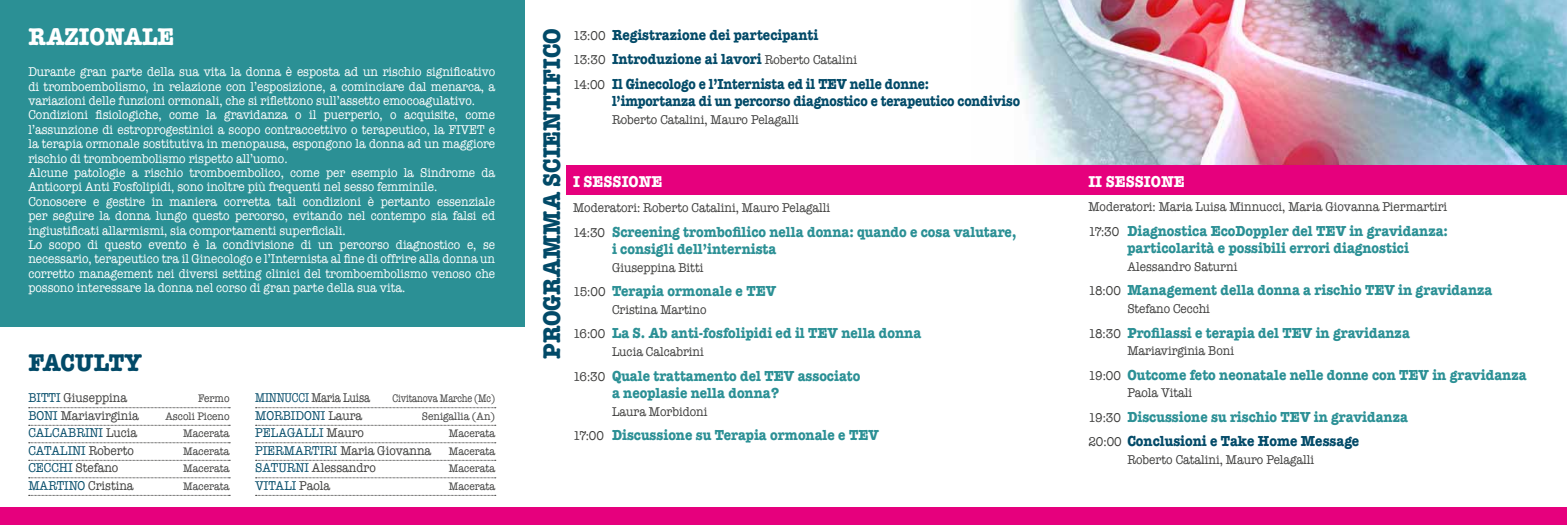
<style>
.page{position:relative;width:1567px;height:525px;background:#fff}
.page>*{position:absolute;margin:0;border:0;box-sizing:border-box;transform-origin:0 0}
.t1{font:700 25px "American Typewriter";color:#024a68;scale:.9 1}
.t2{font:700 25px "American Typewriter";color:#fff;scale:.9 1}
.t3{font:700 16.25px "American Typewriter";color:#fff;scale:.9 1}
.t4{font:700 15px/17.5px "American Typewriter";color:#2b9095;scale:.9 1}
.t5{font:700 15px/17.5px "American Typewriter";letter-spacing:-.01em;color:#024a68;scale:.87 1}
.t6{font:700 15px "American Typewriter";letter-spacing:-.01em;color:#024a68;scale:.9 1}
.t7{font:13.12px/14.4px "American Typewriter";color:#fff;scale:.9 1}
.t8{font:13.12px "American Typewriter";color:#3c3c3b;scale:.9 1}
.t9{font:13.12px "American Typewriter";color:#024a68;scale:.9 1}
.t10{font:13.12px "American Typewriter";color:#3c3c3b;scale:.8 1}
.t11{font:11.25px "American Typewriter";color:#3c3c3b;scale:.9 1}
.t12{font:11.25px "American Typewriter";color:#3c3c3b;scale:.8 1}
.s1{color:#024a68}
.s2{color:#3c3c3b}
.s3{font-weight:400;font-size:13.12px;color:#3c3c3b}
.s4{font-weight:700;font-size:15px;color:#024a68}
</style>
<div class="page">
<img style="left:1014px;top:0;width:552px;height:165px">
<div style="left:566px;top:165px;width:511px;height:29px;background:#e6007d"></div>
<div style="left:1070px;top:165px;width:496px;height:29px;background:#e6007d"></div>
<div style="left:0;top:0;width:524px;height:327px;background:#2b9095"></div>
<div style="left:0;top:507px;width:1566px;height:17px;background:#e6007d"></div>
<svg style="left:29px;top:407px;width:201px;height:1px"></svg>
<svg style="left:29px;top:424px;width:201px;height:1px"></svg>
<svg style="left:29px;top:442px;width:201px;height:1px"></svg>
<svg style="left:29px;top:459px;width:201px;height:1px"></svg>
<svg style="left:29px;top:477px;width:201px;height:1px"></svg>
<svg style="left:29px;top:494px;width:201px;height:1px"></svg>
<svg style="left:255px;top:407px;width:241px;height:1px"></svg>
<svg style="left:255px;top:424px;width:241px;height:1px"></svg>
<svg style="left:255px;top:442px;width:241px;height:1px"></svg>
<svg style="left:255px;top:459px;width:241px;height:1px"></svg>
<svg style="left:255px;top:477px;width:241px;height:1px"></svg>
<svg style="left:255px;top:494px;width:241px;height:1px"></svg>
<h1 class="t2" style="left:28px;top:15px;width:164px">RAZIONALE</h1>
<p class="t7" style="left:28px;top:64px;width:520px">Durante gran parte della sua vita la donna è esposta ad un rischio significativo di tromboembolismo, in relazione con l’esposizione, a cominciare dal menarca, a variazioni delle funzioni ormonali, che si riflettono sull’assetto emocoagulativo.<br>Condizioni fisiologiche, come la gravidanza o il puerperio, o acquisite, come l’assunzione di estroprogestinici a scopo contraccettivo o terapeutico, la FIVET e la terapia ormonale sostitutiva in menopausa, espongono la donna ad un maggiore rischio di tromboembolismo rispetto all’uomo.<br>Alcune patologie a rischio tromboembolico, come per esempio la Sindrome da Anticorpi Anti Fosfolipidi, sono inoltre più frequenti nel sesso femminile.<br>Conoscere e gestire in maniera corretta tali condizioni è pertanto essenziale per seguire la donna lungo questo percorso, evitando nel contempo sia falsi ed ingiustificati allarmismi, sia comportamenti superficiali.<br>Lo scopo di questo evento è la condivisione di un percorso diagnostico e, se necessario, terapeutico tra il Ginecologo e l’Internista al fine di offrire alla donna un corretto management nei diversi setting clinici del tromboembolismo venoso che possono interessare la donna nel corso di gran parte della sua vita.</p>
<h1 class="t1" style="left:28px;top:341px;width:127px">FACULTY</h1>
<p class="t8" style="left:28px;top:387px;width:111px"><span class="s1">BITTI</span> Giuseppina</p>
<p class="t11" style="left:198px;top:389px;width:36px">Fermo</p>
<p class="t8" style="left:28px;top:405px;width:124px"><span class="s1">BONI</span> Mariavirginia</p>
<p class="t11" style="left:165px;top:407px;width:73px">Ascoli Piceno</p>
<p class="t9" style="left:28px;top:422px;width:122px">CALCABRINI <span class="s2">Lucia</span></p>
<p class="t11" style="left:183px;top:424px;width:53px">Macerata</p>
<p class="t9" style="left:28px;top:440px;width:119px">CATALINI <span class="s2">Roberto</span></p>
<p class="t11" style="left:183px;top:442px;width:53px">Macerata</p>
<p class="t8" style="left:28px;top:457px;width:101px"><span class="s1">CECCHI</span> Stefano</p>
<p class="t11" style="left:183px;top:459px;width:53px">Macerata</p>
<p class="t8" style="left:28px;top:475px;width:118px"><span class="s1">MARTINO</span> Cristina</p>
<p class="t11" style="left:183px;top:477px;width:53px">Macerata</p>
<p class="t10" style="left:255px;top:387px;width:145px"><span class="s1">MINNUCCI</span> Maria Luisa</p>
<p class="t12" style="left:392px;top:389px;width:130px">Civitanova Marche (Mc)</p>
<p class="t9" style="left:255px;top:405px;width:120px">MORBIDONI <span class="s2">Laura</span></p>
<p class="t11" style="left:422px;top:407px;width:83px">Senigallia (An)</p>
<p class="t9" style="left:255px;top:422px;width:122px">PELAGALLI <span class="s2">Mauro</span></p>
<p class="t11" style="left:449px;top:424px;width:53px">Macerata</p>
<p class="t8" style="left:255px;top:440px;width:197px"><span class="s1">PIERMARTIRI</span> Maria Giovanna</p>
<p class="t11" style="left:449px;top:442px;width:53px">Macerata</p>
<p class="t8" style="left:255px;top:457px;width:135px"><span class="s1">SATURNI</span> Alessandro</p>
<p class="t11" style="left:449px;top:459px;width:53px">Macerata</p>
<p class="t9" style="left:255px;top:475px;width:85px">VITALI <span class="s2">Paola</span></p>
<p class="t11" style="left:449px;top:477px;width:53px">Macerata</p>
<h1 class="t1" style="left:530px;top:359px;width:368px;rotate:-90deg">PROGRAMMA SCIENTIFICO</h1>
<p class="t6" style="left:573px;top:22px;width:274px"><span class="s3">13:00</span> Registrazione dei partecipanti</p>
<p class="t8" style="left:573px;top:50px;width:317px">13:30 <span class="s4">Introduzione ai lavori</span> Roberto Catalini</p>
<p class="t5" style="left:612px;top:74px;width:470px;text-indent:-39px"><span class="s3">14:00</span> Il Ginecologo e l’Internista ed il TEV nelle donne:<br>l’importanza di un percorso diagnostico e terapeutico condiviso</p>
<p class="t8" style="left:612px;top:109px;width:209px">Roberto Catalini, Mauro Pelagalli</p>
<p class="t3" style="left:573px;top:168px;width:101px">I SESSIONE</p>
<p class="t8" style="left:573px;top:197px;width:287px">Moderatori: Roberto Catalini, Mauro Pelagalli</p>
<p class="t4" style="left:612px;top:222px;width:451px;text-indent:-39px"><span class="s3">14:30</span> Screening trombofilico nella donna: quando e cosa valutare, i consigli dell’internista</p>
<p class="t8" style="left:612px;top:257px;width:103px">Giuseppina Bitti</p>
<p class="t4" style="left:573px;top:281px;width:227px"><span class="s3">15:00</span> Terapia ormonale e TEV</p>
<p class="t8" style="left:612px;top:299px;width:107px">Cristina Martino</p>
<p class="t4" style="left:573px;top:324px;width:388px"><span class="s3">16:00</span> La S. Ab anti-fosfolipidi ed il TEV nella donna</p>
<p class="t8" style="left:612px;top:341px;width:103px">Lucia Calcabrini</p>
<p class="t4" style="left:612px;top:366px;width:277px;text-indent:-39px"><span class="s3">16:30</span> Quale trattamento del TEV associato a neoplasie nella donna?</p>
<p class="t8" style="left:612px;top:401px;width:107px">Laura Morbidoni</p>
<p class="t4" style="left:573px;top:425px;width:341px"><span class="s3">17:00</span> Discussione su Terapia ormonale e TEV</p>
<p class="t3" style="left:1088px;top:167px;width:108px">II SESSIONE</p>
<p class="t8" style="left:1088px;top:196px;width:400px">Moderatori: Maria Luisa Minnucci, Maria Giovanna Piermartiri</p>
<p class="t4" style="left:1088px;top:221px;width:401px;text-align:center"><span class="s3">17:30</span> Diagnostica EcoDoppler del TEV in gravidanza: particolarità e possibili errori diagnostici</p>
<p class="t8" style="left:1127px;top:256px;width:124px">Alessandro Saturni</p>
<p class="t4" style="left:1088px;top:281px;width:450px"><span class="s3">18:00</span> Management della donna a rischio TEV in gravidanza</p>
<p class="t8" style="left:1127px;top:298px;width:93px">Stefano Cecchi</p>
<p class="t4" style="left:1088px;top:323px;width:359px"><span class="s3">18:30</span> Profilassi e terapia del TEV in gravidanza</p>
<p class="t8" style="left:1127px;top:340px;width:120px">Mariavirginia Boni</p>
<p class="t4" style="left:1088px;top:365px;width:488px"><span class="s3">19:00</span> Outcome feto neonatale nelle donne con TEV in gravidanza</p>
<p class="t8" style="left:1127px;top:382px;width:73px">Paola Vitali</p>
<p class="t4" style="left:1088px;top:403px;width:356px;line-height:24.6px"><span class="s3">19:30</span> Discussione su rischio TEV in gravidanza<br><span class="s3">20:00</span> <span class="s1">Conclusioni e Take Home Message</span></p>
<p class="t8" style="left:1127px;top:449px;width:209px">Roberto Catalini, Mauro Pelagalli</p>
</div>
